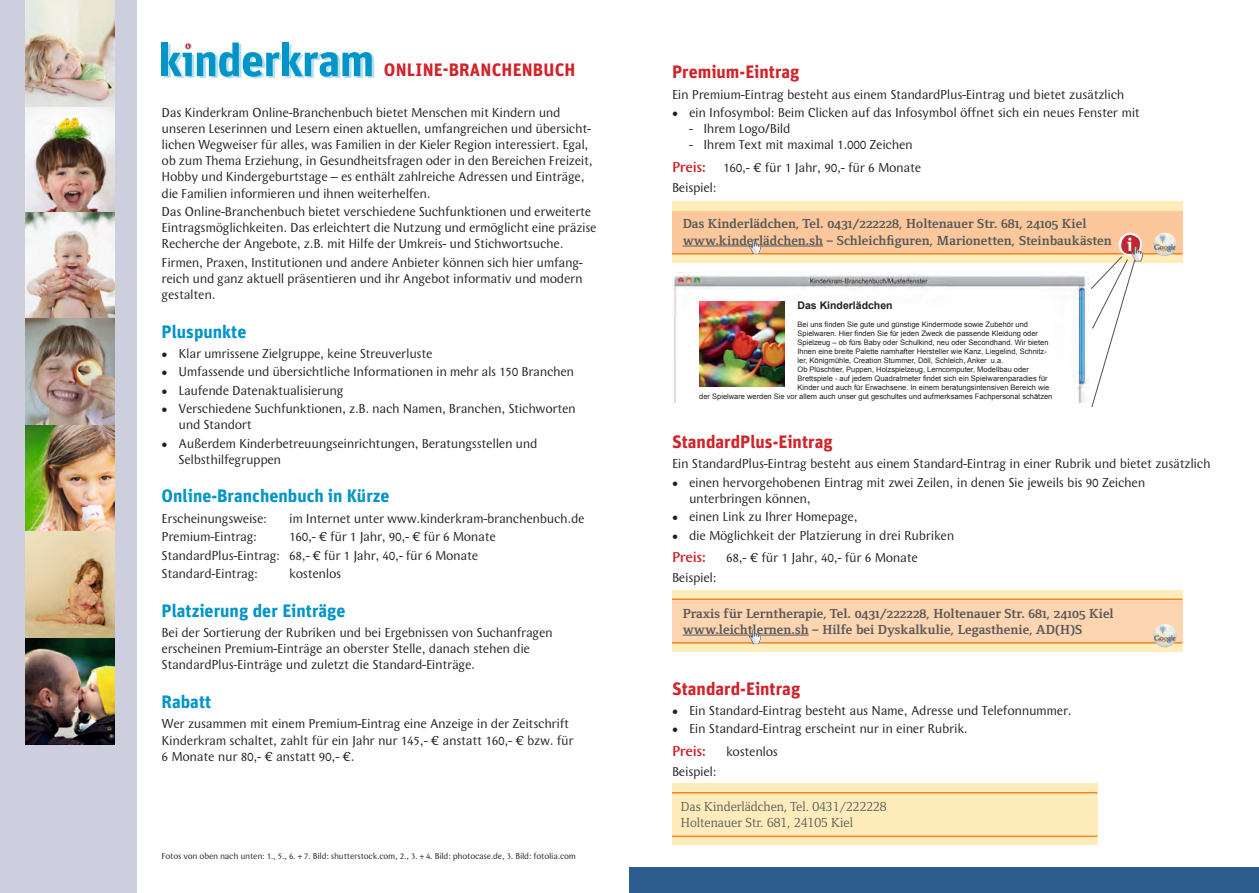
<style>
.page{position:relative;width:1259px;height:893px;background:#fff}
.page>*{position:absolute;margin:0;border:0;box-sizing:border-box;transform-origin:0 0}
.t1{font:700 18.15px "Unit OT";color:#fff}
.t2{font:700 18px "Unit OT";color:#d1232a}
.t3{font:700 18px "Unit OT";color:#0094c8}
.t4{font:500 15px "Wunderlich";letter-spacing:-.025em;color:#d1232a}
.t5{font:13.5px/16.2px "Wunderlich";letter-spacing:-.025em;color:#231f20}
.t6{font:13.5px/16.2px "Foundry Form Serif Bold OSF";color:#57585a}
.t7{font:13.5px/16.2px "Foundry Form Serif";color:#57585a}
.t8{font:700 10.5px "Arial";color:#231f20}
.t9{font:9px "Wunderlich";letter-spacing:-.025em;color:#231f20}
.t10{font:7.5px/9px "Arial";color:#231f20}
.s1{font-weight:500;font-size:15px;color:#d1232a}
</style>
<div class="page">
<div style="left:0;top:0;width:136px;height:893px;background:#cdcfde"></div>
<div style="left:629px;top:867px;width:630px;height:26px;background:#2d5c8e"></div>
<div style="left:162px;top:43px;width:6px;height:33px;background:#0094c8"></div>
<svg style="left:164px;top:43px;width:210px;height:35px"></svg>
<img style="left:26px;top:638px;width:89px;height:106px">
<img style="left:26px;top:106px;width:89px;height:107px">
<img style="left:26px;top:213px;width:89px;height:106px">
<img style="left:26px;top:319px;width:89px;height:106px">
<img style="left:26px;top:425px;width:89px;height:106px">
<svg style="left:26px;top:531px;width:89px;height:107px;background:#d5b88e"></svg>
<div style="left:672px;top:783px;width:425px;height:62px;background:#feedbb"></div>
<hr style="left:672px;top:792px;width:425px;height:1px;background:#f58220">
<hr style="left:672px;top:836px;width:425px;height:1px;background:#f58220">
<div style="left:672px;top:590px;width:510px;height:62px;background:#feedbb"></div>
<hr style="left:672px;top:598px;width:510px;height:2px;background:#f58220">
<div style="left:672px;top:601px;width:510px;height:42px;background:#fdd5b0"></div>
<hr style="left:672px;top:642px;width:510px;height:2px;background:#f58220">
<hr style="left:682px;top:635px;width:126px;height:1px;background:#57585a">
<img style="left:749px;top:629px;width:11px;height:15px">
<div style="left:672px;top:201px;width:510px;height:62px;background:#feedbb"></div>
<div style="left:672px;top:212px;width:510px;height:42px;background:#fcc89b"></div>
<hr style="left:682px;top:246px;width:141px;height:1px;background:#57585a">
<hr style="left:672px;top:253px;width:510px;height:1px;background:#f58220">
<img style="left:749px;top:239px;width:11px;height:15px">
<div style="left:1118px;top:233px;width:24px;height:23px;background:#fff;border-radius:50%"></div>
<img style="left:1140px;top:246px;width:3px;height:15px">
<img style="left:672px;top:272px;width:417px;height:131px">
<img style="left:699px;top:301px;width:85px;height:86px">
<svg style="left:1089px;top:235px;width:51px;height:172px"></svg>
<img style="left:1153px;top:233px;width:23px;height:23px;border-radius:12px">
<img style="left:1153px;top:624px;width:23px;height:23px;border-radius:12px">
<img style="left:26px;top:0;width:89px;height:106px">
<p class="t2" style="left:384px;top:59px;width:193px">ONLINE-BRANCHENBUCH</p>
<p class="t5" style="left:162px;top:104px;width:433px">Das Kinderkram Online-Branchenbuch bietet Menschen mit Kindern und unseren Leserinnen und Lesern einen aktuellen, umfangreichen und übersicht&shy;lichen Wegweiser für alles, was Familien in der Kieler Region interessiert. Egal, ob zum Thema Erziehung, in Gesundheitsfragen oder in den Bereichen Freizeit, Hobby und Kindergeburtstage – es enthält zahlreiche Adressen und Einträge, die Familien informieren und ihnen weiterhelfen.</p>
<p class="t5" style="left:162px;top:203px;width:437px">Das Online-Branchenbuch bietet verschiedene Suchfunktionen und erweiterte<br>Eintragsmöglichkeiten. Das erleichtert die Nutzung und ermöglicht eine präzise<br>Recherche der Angebote, z.B. mit Hilfe der Umkreis- und Stichwortsuche.</p>
<p class="t5" style="left:162px;top:254px;width:423px;text-align:justify">Firmen, Praxen, Institutionen und andere Anbieter können sich hier umfang&shy;reich und ganz aktuell präsentieren und ihr Angebot informativ und modern gestalten.</p>
<p class="t3" style="left:162px;top:320px;width:86px">Pluspunkte</p>
<p class="t5" style="left:162px;top:346px;width:272px">• Klar umrissene Zielgruppe, keine Streuverluste</p>
<p class="t5" style="left:162px;top:364px;width:414px">• Umfassende und übersichtliche Informationen in mehr als 150 Branchen</p>
<p class="t5" style="left:162px;top:382px;width:183px">• Laufende Datenaktualisierung</p>
<p class="t5" style="left:179px;top:401px;width:399px;text-indent:-17px">• Verschiedene Suchfunktionen, z.B. nach Namen, Branchen, Stichworten und Standort</p>
<p class="t5" style="left:179px;top:435px;width:360px;text-indent:-17px">• Außerdem Kinderbetreuungseinrichtungen, Beratungsstellen und<br>Selbsthilfegruppen</p>
<p class="t3" style="left:162px;top:485px;width:229px">Online-Branchenbuch in Kürze</p>
<p class="t5" style="left:162px;top:510px;width:107px">Erscheinungsweise:</p>
<p class="t5" style="left:289px;top:510px;width:297px">im Internet unter www.kinderkram-branchenbuch.de</p>
<p class="t5" style="left:162px;top:529px;width:97px">Premium-Eintrag:</p>
<p class="t5" style="left:289px;top:529px;width:208px">160,- € für 1 Jahr, 90,- € für 6 Monate</p>
<p class="t5" style="left:162px;top:547px;width:318px">StandardPlus-Eintrag: 68,- € für 1 Jahr, 40,- für 6 Monate</p>
<p class="t5" style="left:162px;top:565px;width:98px">Standard-Eintrag:</p>
<p class="t5" style="left:289px;top:565px;width:54px">kostenlos</p>
<p class="t3" style="left:162px;top:599px;width:185px">Platzierung der Einträge</p>
<p class="t5" style="left:162px;top:624px;width:393px">Bei der Sortierung der Rubriken und bei Ergebnissen von Suchanfragen erscheinen Premium-Einträge an oberster Stelle, danach stehen die<br>StandardPlus-Einträge und zuletzt die Standard-Einträge.</p>
<p class="t3" style="left:162px;top:691px;width:51px">Rabatt</p>
<p class="t5" style="left:162px;top:716px;width:413px">Wer zusammen mit einem Premium-Eintrag eine Anzeige in der Zeitschrift<br>Kinderkram -schaltet, zahlt für ein Jahr nur 145,- € anstatt 160,- € bzw. für<br>6 Monate nur 80,- € anstatt 90,- €.</p>
<p class="t9" style="left:162px;top:851px;width:416px">Fotos von oben nach unten: 1., 5., 6. + 7. Bild: shutterstock.com, 2., 3. + 4. Bild: photocase.de, 3. Bild: fotolia.com</p>
<p class="t2" style="left:672px;top:61px;width:129px">Premium-Eintrag</p>
<p class="t5" style="left:672px;top:86px;width:454px">Ein Premium-Eintrag besteht aus einem StandardPlus-Eintrag und bietet zusätzlich</p>
<p class="t5" style="left:672px;top:104px;width:469px">• ein Infosymbol: Beim Clicken auf das Infosymbol öffnet sich ein neues Fenster mit</p>
<p class="t5" style="left:689px;top:121px;width:103px">- Ihrem Logo/Bild</p>
<p class="t5" style="left:689px;top:137px;width:225px">- Ihrem Text mit maximal 1.000 Zeichen</p>
<p class="t5" style="left:672px;top:159px;width:251px"><span class="s1">Preis:</span> 160,- € für 1 Jahr, 90,- für 6 Monate</p>
<p class="t5" style="left:672px;top:179px;width:46px">Beispiel:</p>
<p class="t6" style="left:682px;top:216px;width:430px">Das Kinderlädchen, Tel. 0431/222228, Holtenauer Str. 681, 24105 Kiel www.kinderlädchen.sh – Schleichfiguren, Marionetten, Steinbaukästen</p>
<p class="t1" style="left:1127px;top:233px;width:7px">i</p>
<p class="t8" style="left:797px;top:298px;width:97px">Das Kinderlädchen</p>
<p class="t10" style="left:797px;top:319px;width:252px">Bei uns finden Sie gute und günstige Kindermode sowie Zubehör und Spielwaren. Hier finden Sie für jeden Zweck die passende Kleidung oder Spielzeug – ob fürs Baby oder Schulkind, neu oder Secondhand. Wir bieten Ihnen eine breite Palette namhafter Hersteller wie Kanz, Liegelind, Schnitz&shy;ler, Königmühle, Creation Stummer, Döll, Schleich, Anker u.a.</p>
<p class="t10" style="left:797px;top:364px;width:233px">Ob Plüschtier, Puppen, Holzspielzeug, Lerncomputer, Modellbau oder</p>
<p class="t10" style="left:797px;top:373px;width:252px">Brettspiele - auf jedem Quadratmeter findet sich ein Spielwarenparadies für</p>
<p class="t10" style="left:797px;top:382px;width:253px">Kinder und auch für Erwachsene. In einem beratungsintensiven Bereich wie</p>
<p class="t10" style="left:699px;top:391px;width:355px">der Spielware werden Sie vor allem auch unser gut geschultes und aufmerksames Fachpersonal schätzen</p>
<p class="t2" style="left:672px;top:431px;width:162px">StandardPlus-Eintrag</p>
<p class="t5" style="left:672px;top:456px;width:540px">Ein StandardPlus-Eintrag besteht aus einem Standard-Eintrag in einer Rubrik und bietet zusätzlich</p>
<p class="t5" style="left:689px;top:474px;width:458px;text-indent:-17px">• einen hervorgehobenen Eintrag mit zwei Zeilen, in denen Sie jeweils bis 90 Zeichen unterbringen können,</p>
<p class="t5" style="left:672px;top:509px;width:187px">• einen Link zu Ihrer Homepage,</p>
<p class="t5" style="left:672px;top:527px;width:284px">• die Möglichkeit der Platzierung in drei Rubriken</p>
<p class="t4" style="left:672px;top:548px;width:36px">Preis:</p>
<p class="t5" style="left:726px;top:549px;width:193px">68,- € für 1 Jahr, 40,- für 6 Monate</p>
<p class="t5" style="left:672px;top:570px;width:46px">Beispiel:</p>
<p class="t6" style="left:682px;top:605px;width:432px">Praxis für Lerntherapie, Tel. 0431/222228, Holtenauer Str. 681, 24105 Kiel www.leichtlernen.sh – Hilfe bei Dyskalkulie, Legasthenie, AD(H)S</p>
<p class="t2" style="left:672px;top:677px;width:130px">Standard-Eintrag</p>
<p class="t5" style="left:672px;top:703px;width:401px">• Ein Standard-Eintrag besteht aus Name, Adresse und Telefonnummer.</p>
<p class="t5" style="left:672px;top:721px;width:297px">• Ein Standard-Eintrag erscheint nur in einer Rubrik.</p>
<p class="t4" style="left:672px;top:742px;width:36px">Preis:</p>
<p class="t5" style="left:726px;top:743px;width:54px">kostenlos</p>
<p class="t5" style="left:672px;top:764px;width:46px">Beispiel:</p>
<p class="t7" style="left:681px;top:798px;width:207px">Das Kinderlädchen, Tel. 0431/222228<br>Holtenauer Str. 681, 24105 Kiel</p>
</div>
